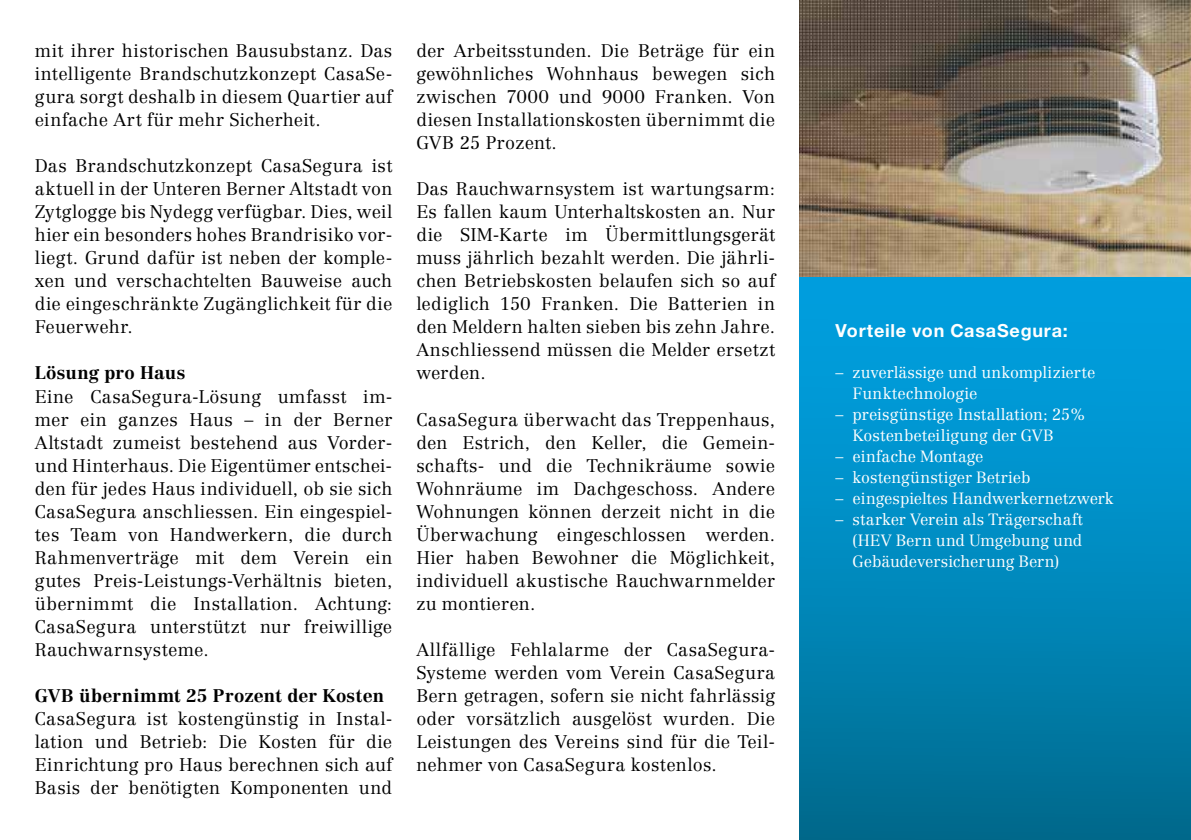
<style>
.page{position:relative;width:1191px;height:840px;background:#fff}
.page>*{position:absolute;margin:0;border:0;box-sizing:border-box;transform-origin:0 0}
.t1{font:300 18px/23px "Centennial CE";letter-spacing:.02em;color:#000;text-align:justify}
.t2{font:700 18px "Centennial CE";letter-spacing:.01em;color:#000}
.t3{font:700 18px "Helvetica Neue LT";letter-spacing:.045em;color:#fff}
.t4{font:300 16px/21px "Centennial CE";letter-spacing:-.005em;color:#fff}
</style>
<div class="page">
<div style="left:799px;top:249px;width:392px;height:590px;background:linear-gradient(to bottom,#00a7ec,#006d91)"></div>
<img style="left:799px;top:0;width:392px;height:276px">
<p class="t1" style="left:35px;top:39px;width:359px">mit ihrer historischen Bausubstanz. Das intelligente Brandschutzkonzept CasaSe&shy;gura sorgt deshalb in diesem Quartier auf einfache Art für mehr Sicherheit.</p>
<p class="t1" style="left:35px;top:154px;width:359px">Das Brandschutzkonzept CasaSegura ist aktuell in der Unteren Berner Altstadt von Zytglogge bis Nydegg verfügbar. Dies, weil hier ein besonders hohes Brandrisiko vor&shy;liegt. Grund dafür ist neben der komple&shy;xen und verschachtelten Bauweise auch die eingeschränkte Zugänglichkeit für die Feuerwehr.</p>
<p class="t2" style="left:35px;top:361px;width:152px">Lösung pro Haus</p>
<p class="t1" style="left:35px;top:384px;width:359px">Eine CasaSegura-Lösung umfasst im&shy;mer ein ganzes Haus – in der Berner Altstadt zumeist bestehend aus Vorder&shy;und Hinterhaus. Die Eigentümer entschei&shy;den für jedes Haus individuell, ob sie sich CasaSegura anschliessen. Ein eingespiel&shy;tes Team von Handwerkern, die durch Rahmenverträge mit dem Verein ein gutes Preis-Leistungs-Verhältnis bieten, übernimmt die Installation. Achtung:<br>CasaSegura unterstützt nur freiwillige Rauchwarnsysteme.</p>
<p class="t2" style="left:35px;top:684px;width:351px">GVB übernimmt 25 Prozent der Kosten</p>
<p class="t1" style="left:35px;top:706px;width:359px">CasaSegura ist kostengünstig in Instal&shy;lation und Betrieb: Die Kosten für die Einrichtung pro Haus berechnen sich auf Basis der benötigten Komponenten und</p>
<p class="t1" style="left:416px;top:39px;width:360px">der Arbeitsstunden. Die Beträge für ein gewöhnliches Wohnhaus bewegen sich zwischen 7000 und 9000 Franken. Von diesen Installationskosten übernimmt die GVB 25 Prozent.</p>
<p class="t1" style="left:416px;top:177px;width:360px">Das Rauchwarnsystem ist wartungsarm:<br>Es fallen kaum Unterhaltskosten an. Nur die SIM-Karte im Übermittlungsgerät muss jährlich bezahlt werden. Die jährli&shy;chen Betriebskosten belaufen sich so auf lediglich 150 Franken. Die Batterien in den Meldern halten sieben bis zehn Jahre.<br>Anschliessend müssen die Melder ersetzt werden.</p>
<p class="t1" style="left:416px;top:407px;width:360px">CasaSegura überwacht das Treppenhaus, den Estrich, den Keller, die Gemein&shy;schafts- und die Technikräume sowie Wohnräume im Dachgeschoss. Andere Wohnungen können derzeit nicht in die Überwachung eingeschlossen werden.<br>Hier haben Bewohner die Möglichkeit, individuell akustische Rauchwarnmelder zu montieren.</p>
<p class="t1" style="left:416px;top:637px;width:360px">Allfällige Fehlalarme der CasaSegura-Systeme werden vom Verein CasaSegura Bern getragen, sofern sie nicht fahrlässig oder vorsätzlich ausgelöst wurden. Die Leistungen des Vereins sind für die Teil&shy;nehmer von CasaSegura kostenlos.</p>
<p class="t3" style="left:835px;top:319px;width:234px">Vorteile von CasaSegura:</p>
<p class="t4" style="left:852px;top:361px;width:244px;text-indent:-17px">– zuverlässige und unkomplizierte<br>Funktechnologie</p>
<p class="t4" style="left:852px;top:403px;width:233px;text-indent:-17px">– preisgünstige Installation; 25 %<br>Kostenbeteiligung der GVB</p>
<p class="t4" style="left:835px;top:445px;width:149px">– einfache Montage</p>
<p class="t4" style="left:835px;top:466px;width:196px">– kostengünstiger Betrieb</p>
<p class="t4" style="left:835px;top:487px;width:280px">– eingespieltes Handwerkernetzwerk</p>
<p class="t4" style="left:852px;top:508px;width:232px;text-align:justify;text-indent:-17px">– starker Verein als Trägerschaft (HEV Bern und Umgebung und Gebäudeversicherung Bern)</p>
</div>
